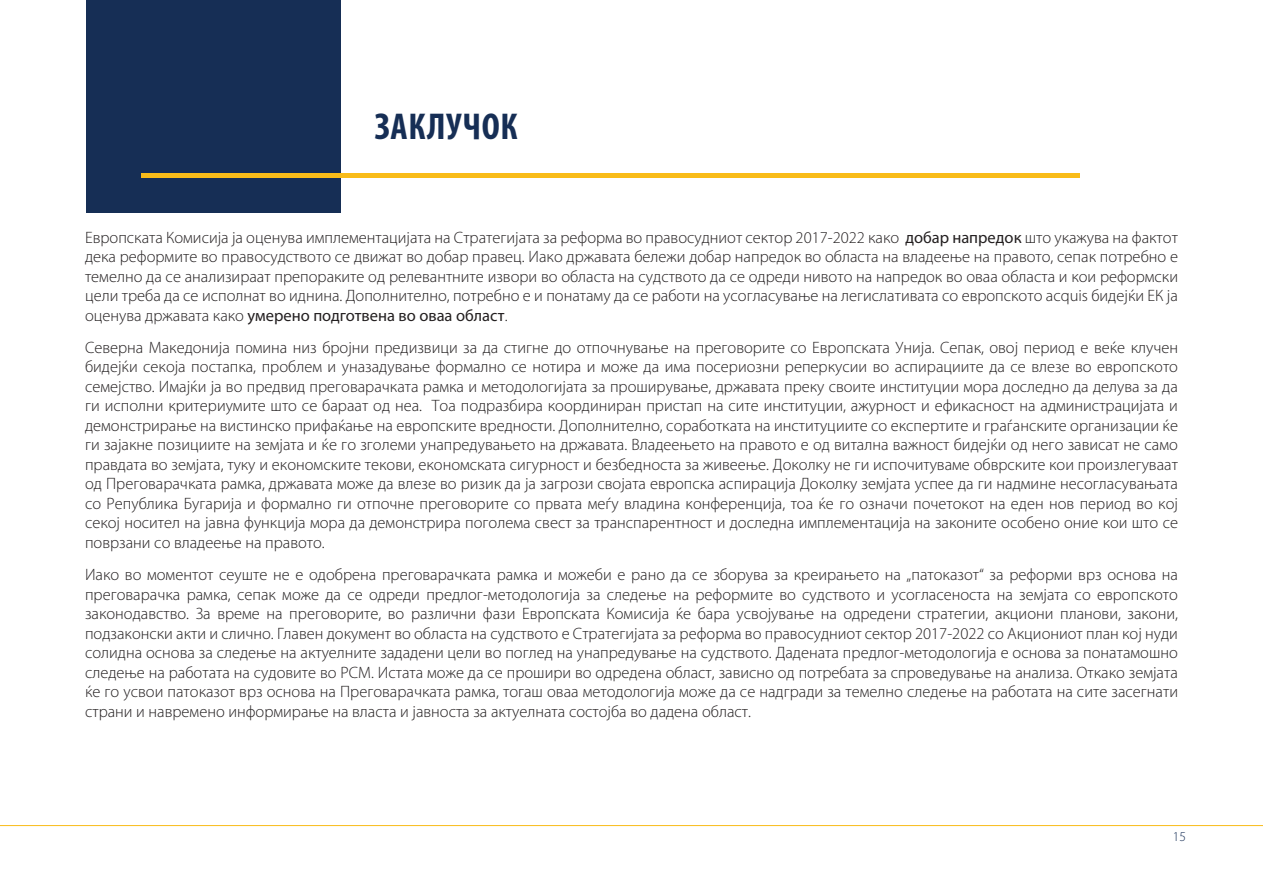
<style>
.page{position:relative;width:1263px;height:893px;background:#fff}
.page>*{position:absolute;margin:0;border:0;box-sizing:border-box;transform-origin:0 0}
.Heading_1{font:700 condensed 37.5px "Myriad Pro";letter-spacing:.02em;color:#162e55}
.t1{font:300 16.5px/19.5px "Myriad Pro";color:#231f20;text-align:justify}
.t2{font:300 13.5px "Myriad Pro";color:#162e55}
.s1{font-weight:400}
</style>
<div class="page">
<hr style="left:0;top:825px;width:1263px;height:1px;background:#f9bc19">
<div style="left:86px;top:0;width:254px;height:213px;background:#162e55"></div>
<div style="left:141px;top:173px;width:939px;height:5px;background:#f9bc19"></div>
<p class="Heading_1" style="left:375px;top:103px;width:144px">ЗАКЛУЧОК</p>
<p class="t1" style="left:85px;top:228px;width:1094px">Европската Комисија ја оценува имплементацијата на Стратегијата за реформа во правосудниот сектор 2017-2022 како <span class="s1">добар напредок</span> што укажува на фактот дека реформите во правосудството се движат во добар правец. Иако државата бележи добар напредок во областа на владеење на правото, сепак потребно е темелно да се анализираат препораките од релевантните извори во областа на судството да се одреди нивото на напредок во оваа областа и кои реформски цели треба да се исполнат во иднина. Дополнително, потребно е и понатаму да се работи на усогласување на легислативата со европското acquis бидејќи ЕК ја оценува државата како <span class="s1">умерено подготвена во оваа област</span>.</p>
<p class="t1" style="left:85px;top:338px;width:1094px">Северна Македонија помина низ бројни предизвици за да стигне до отпочнување на преговорите со Европската Унија. Сепак, овој период е веќе клучен бидејќи секоја постапка, проблем и уназадување формално се нотира и може да има посериозни реперкусии во аспирациите да се влезе во европското семејство. Имајќи ја во предвид преговарачката рамка и методологијата за проширување, државата преку своите институции мора доследно да делува за да ги исполни критериумите што се бараат од неа. Тоа подразбира координиран пристап на сите институции, ажурност и ефикасност на администрацијата и демонстрирање на вистинско прифаќање на европските вредности. Дополнително, соработката на институциите со експертите и граѓанските организации ќе ги зајакне позициите на земјата и ќе го зголеми унапредувањето на државата. Владеењето на правото е од витална важност бидејќи од него зависат не само правдата во земјата, туку и економските текови, економската сигурност и безбедноста за живеење. Доколку не ги испочитуваме обврските кои произлегуваат од Преговарачката рамка, државата може да влезе во ризик да ја загрози својата европска аспирација Доколку земјата успее да ги надмине несогласувањата со Република Бугарија и формално ги отпочне преговорите со првата меѓу владина конференција, тоа ќе го означи почетокот на еден нов период во кој секој носител на јавна функција мора да демонстрира поголема свест за транспарентност и доследна имплементација на законите особено оние кои што се поврзани со владеење на правото.</p>
<p class="t1" style="left:85px;top:565px;width:1094px">Иако во моментот сеуште не е одобрена преговарачката рамка и можеби е рано да се зборува за креирањето на „патоказот“ за реформи врз основа на преговарачка рамка, сепак може да се одреди предлог-методологија за следење на реформите во судството и усогласеноста на земјата со европското законодавство. За време на преговорите, во различни фази Европската Комисија ќе бара усвојување на одредени стратегии, акциони планови, закони, подзаконски акти и слично. Главен документ во областа на судството е Стратегијата за реформа во правосудниот сектор 2017-2022 со Акциониот план кој нуди солидна основа за следење на актуелните зададени цели во поглед на унапредување на судството. Дадената предлог-методологија е основа за понатамошно следење на работата на судовите во РСМ. Истата може да се прошири во одредена област, зависно од потребата за спроведување на анализа. Откако земјата ќе го усвои патоказот врз основа на Преговарачката рамка, тогаш оваа методологија може да се надгради за темелно следење на работата на сите засегнати страни и навремено информирање на власта и јавноста за актуелната состојба во дадена област.</p>
<p class="t2" style="left:1173px;top:829px;width:15px">15</p>
</div>
